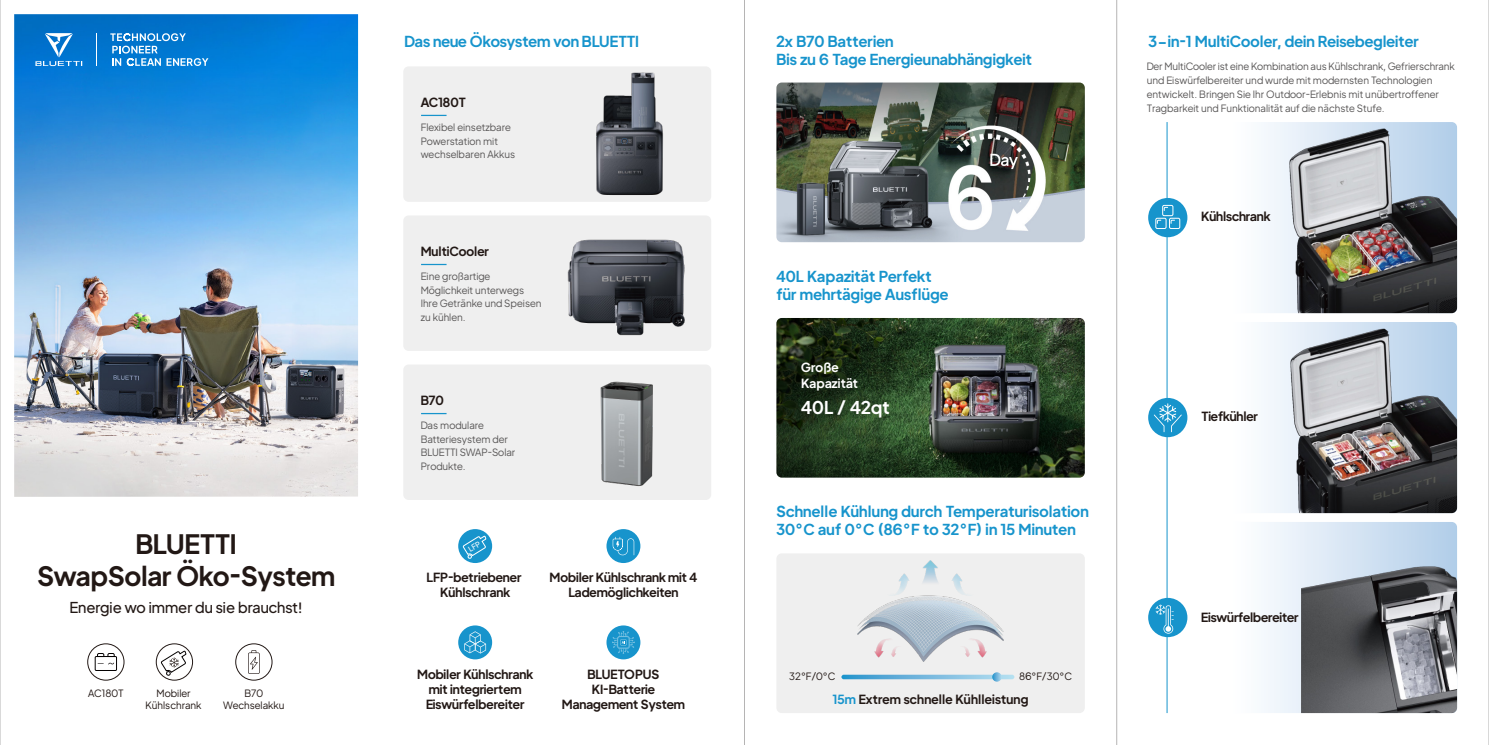
<style>
.page{position:relative;width:1489px;height:745px;background:#fff}
.page>*{position:absolute;margin:0;border:0;box-sizing:border-box;transform-origin:0 0}
.t1{font:700 26.5px/31.8px "BLUETTI1.0";color:#221815;text-align:center}
.t2{font:700 17.5px "BLUETTI1.0";letter-spacing:.015em;color:#fff}
.t3{font:700 15px/18px "BLUETTI1.0";letter-spacing:.015em;color:#1794cc}
.t4{font:500 14.88px "BLUETTI1.0";color:#221815}
.t5{font:700 12.5px/15px "BLUETTI1.0";color:#221815;text-align:center}
.t6{font:700 12.5px/15px "BLUETTI1.0";letter-spacing:.015em;color:#fff}
.t7{font:10px/13.8px "BLUETTI1.0";color:#595757}
.t8{font:10px/12px "BLUETTI1.0";color:#221815;text-align:center}
.s1{color:#1794cc}
</style>
<div class="page">
<img style="left:14px;top:14px;width:344px;height:482px">
<div style="left:87px;top:643px;width:37px;height:37px;border:1px solid #221815;border-radius:50%"></div>
<div style="left:95px;top:655px;width:22px;height:15px;border:1px solid #040000"></div>
<svg style="left:97px;top:653px;width:18px;height:3px"></svg>
<svg style="left:98px;top:662px;width:16px;height:2px"></svg>
<div style="left:235px;top:643px;width:37px;height:37px;border:1px solid #221815;border-radius:50%"></div>
<svg style="left:248px;top:650px;width:12px;height:23px"></svg>
<svg style="left:156px;top:643px;width:36px;height:36px"></svg>
<div style="left:156px;top:643px;width:37px;height:37px;border:1px solid #221815;border-radius:50%"></div>
<svg style="left:161px;top:650px;width:26px;height:25px"></svg>
<svg style="left:110px;top:33px;width:98px;height:33px;background:#3995da"></svg>
<svg style="left:35px;top:33px;width:47px;height:33px;background:#338ed7"></svg>
<hr style="left:96px;top:33px;width:1px;height:33px;background:#fff">
<hr style="left:0;top:0;width:1px;height:744px;background:#b5b4b4">
<div style="left:403px;top:66px;width:308px;height:136px;background:#efefef;border-radius:5px"></div>
<div style="left:403px;top:215px;width:308px;height:135px;background:#efefef;border-radius:5px"></div>
<img style="left:567px;top:239px;width:118px;height:97px">
<div style="left:403px;top:364px;width:308px;height:135px;background:#efefef;border-radius:5px"></div>
<img style="left:596px;top:72px;width:67px;height:123px">
<svg style="left:421px;top:115px;width:25px;height:1px"></svg>
<svg style="left:421px;top:264px;width:25px;height:1px"></svg>
<hr style="left:421px;top:412px;width:25px;height:2px;background:#1794cc">
<img style="left:600px;top:381px;width:53px;height:105px">
<svg style="left:458px;top:528px;width:34px;height:34px"></svg>
<div style="left:458px;top:625px;width:34px;height:34px;background:#1794cc;border-radius:50%"></div>
<svg style="left:464px;top:631px;width:22px;height:22px"></svg>
<div style="left:606px;top:625px;width:34px;height:34px;background:#1794cc;border-radius:50%"></div>
<svg style="left:612px;top:631px;width:23px;height:22px"></svg>
<svg style="left:606px;top:528px;width:34px;height:34px"></svg>
<svg style="left:612px;top:536px;width:22px;height:19px"></svg>
<img style="left:776px;top:82px;width:308px;height:160px">
<img style="left:776px;top:318px;width:308px;height:159px">
<div style="left:776px;top:553px;width:308px;height:159px;background:#efefef;border-radius:5px"></div>
<img style="left:857px;top:560px;width:146px;height:101px">
<svg style="left:841px;top:674px;width:173px;height:4px"></svg>
<svg style="left:992px;top:672px;width:9px;height:9px"></svg>
<hr style="left:744px;top:0;width:1px;height:744px;background:#b5b4b4">
<svg style="left:1167px;top:122px;width:289px;height:191px"></svg>
<svg style="left:1167px;top:322px;width:289px;height:190px"></svg>
<svg style="left:1167px;top:521px;width:289px;height:191px"></svg>
<hr style="left:1166px;top:122px;width:1px;height:590px;background:#1794cc">
<div style="left:1148px;top:198px;width:39px;height:39px;background:#1794cc;border-radius:50%"></div>
<div style="left:1148px;top:397px;width:39px;height:40px;background:#1794cc;border-radius:50%"></div>
<div style="left:1148px;top:597px;width:39px;height:39px;background:#1794cc;border-radius:50%"></div>
<svg style="left:1155px;top:604px;width:18px;height:29px"></svg>
<div style="left:1162px;top:205px;width:11px;height:11px;border:1px solid #fff;border-radius:2px"></div>
<svg style="left:1163px;top:206px;width:5px;height:5px"></svg>
<div style="left:1155px;top:218px;width:11px;height:11px;border:1px solid #fff;border-radius:2px"></div>
<svg style="left:1156px;top:219px;width:5px;height:5px"></svg>
<div style="left:1169px;top:218px;width:10px;height:11px;border:1px solid #fff;border-radius:2px"></div>
<svg style="left:1170px;top:219px;width:5px;height:5px"></svg>
<svg style="left:1153px;top:403px;width:28px;height:29px"></svg>
<img style="left:1289px;top:128px;width:167px;height:185px">
<img style="left:1290px;top:328px;width:166px;height:184px">
<img style="left:1300px;top:566px;width:156px;height:146px">
<hr style="left:1488px;top:0;width:1px;height:744px;background:#b5b4b4">
<hr style="left:1116px;top:0;width:1px;height:744px;background:#b5b4b4">
<svg style="left:463px;top:535px;width:23px;height:23px"></svg>
<h1 class="t1" style="left:37px;top:526px;width:299px">BLUETTI<br>SwapSolar Öko-System</h1>
<h3 class="t4" style="left:70px;top:594px;width:234px">Energie wo immer du sie brauchst!</h3>
<p class="t8" style="left:88px;top:686px;width:37px">AC180T</p>
<p class="t8" style="left:223px;top:686px;width:63px">B70<br>Wechselakku</p>
<p class="t8" style="left:146px;top:686px;width:57px">Mobiler<br>Kühlschrank</p>
<h3 class="t3" style="left:404px;top:31px;width:236px">Das neue Ökosystem von BLUETTI</h3>
<p class="t5" style="left:420px;top:94px;width:46px">AC180T</p>
<p class="t7" style="left:420px;top:119px;width:96px">Flexibel einsetzbare<br>Powerstation mit wechselbaren Akkus</p>
<p class="t5" style="left:420px;top:243px;width:70px">MultiCooler</p>
<p class="t7" style="left:420px;top:268px;width:122px">Eine großartige<br>Möglichkeit unterwegs<br>Ihre Getränke und Speisen zu kühlen.</p>
<p class="t5" style="left:420px;top:392px;width:24px">B70</p>
<p class="t7" style="left:420px;top:417px;width:96px">Das modulare<br>Batteriesystem der<br>BLUETTI SWAP-Solar<br>Produkte.</p>
<p class="t5" style="left:426px;top:569px;width:96px">LFP-betriebener<br>Kühlschrank</p>
<p class="t5" style="left:549px;top:569px;width:149px">Mobiler Kühlschrank mit 4<br>Lademöglichkeiten</p>
<p class="t5" style="left:417px;top:665px;width:118px">Mobiler Kühlschrank mit integriertem<br>Eiswürfelbereiter</p>
<p class="t5" style="left:562px;top:665px;width:125px">BLUETOPUS<br>KI-Batterie<br>Management System</p>
<h3 class="t3" style="left:776px;top:31px;width:257px">2x B70 Batterien<br>Bis zu 6 Tage Energieunabhängigkeit</h3>
<h3 class="t3" style="left:776px;top:266px;width:173px">40L Kapazität Perfekt für mehrtägige Ausflüge</h3>
<p class="t6" style="left:801px;top:359px;width:58px">Große<br>Kapazität</p>
<h2 class="t2" style="left:801px;top:392px;width:90px">40L / 42qt</h2>
<h3 class="t3" style="left:776px;top:502px;width:314px">Schnelle Kühlung durch Temperaturisolation<br>30°C auf 0°C (86°F to 32°F) in 15 Minuten</h3>
<p class="t8" style="left:789px;top:669px;width:48px">32°F/0°C</p>
<p class="t8" style="left:1019px;top:669px;width:54px">86°F/30°C</p>
<p class="t5" style="left:832px;top:690px;width:197px"><span class="s1">15m</span> Extrem schnelle Kühlleistung</p>
<h3 class="t3" style="left:1148px;top:31px;width:271px">3−in-1 MultiCooler, dein Reisebegleiter</h3>
<p class="t7" style="left:1146px;top:59px;width:309px">Der MultiCooler ist eine Kombination aus Kühlschrank, Gefrierschrank und Eiswürfelbereiter und wurde mit modernsten Technologien entwickelt. Bringen Sie Ihr Outdoor-Erlebnis mit unübertroffener Tragbarkeit und Funktionalität auf die nächste Stufe.</p>
<p class="t5" style="left:1201px;top:208px;width:71px">Kühlschrank</p>
<p class="t5" style="left:1201px;top:407px;width:58px">Tiefkühler</p>
<p class="t5" style="left:1201px;top:609px;width:99px">Eiswürfelbereiter</p>
</div>
